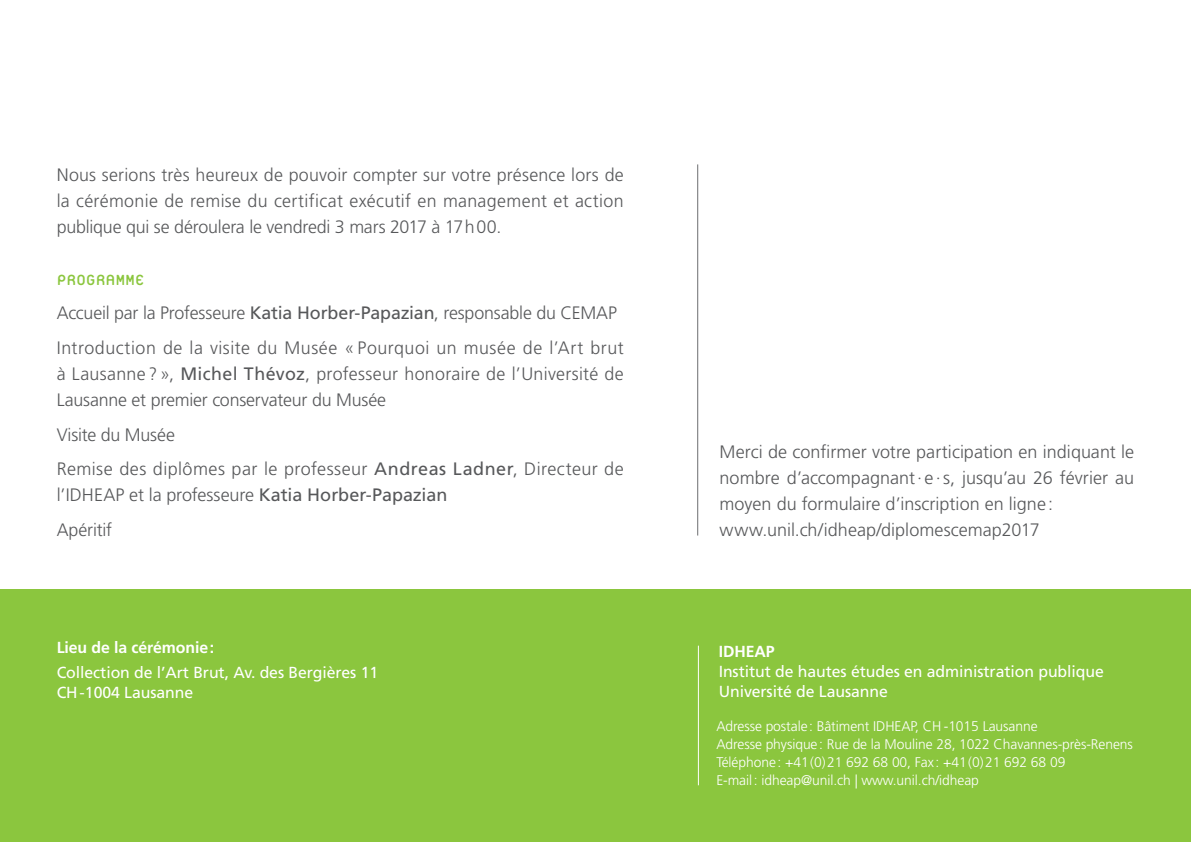
<style>
.page{position:relative;width:1191px;height:842px;background:#fff}
.page>*{position:absolute;margin:0;border:0;box-sizing:border-box;transform-origin:0 0}
.t1{font:22px "Platelet";letter-spacing:-.015em;color:#8bc63e}
.t2{font:300 18px/26px "Frutiger LT Std";letter-spacing:.005em;color:#57585a}
.t3{font:300 18px/34.6px "Frutiger LT Std";letter-spacing:.025em;color:#57585a}
.t4{font:16px/20px "Frutiger LT Std";letter-spacing:-.005em;color:#fff}
.t5{font:700 16px "Frutiger LT Std";letter-spacing:-.005em;color:#fff}
.t6{font:300 14px/18px "Frutiger LT Std";letter-spacing:-.005em;color:#fff}
.s1{font-weight:400}
</style>
<div class="page">
<div style="left:0;top:589px;width:1191px;height:253px;background:#8bc63e"></div>
<hr style="left:698px;top:646px;width:1px;height:139px;background:#fff">
<hr style="left:697px;top:164px;width:1px;height:371px;background:#6c6d70">
<p class="t2" style="left:57px;top:162px;width:568px;text-align:justify">Nous serions très heureux de pouvoir compter sur votre présence lors de la cérémonie de remise du certificat exécutif en management et action publique qui se déroulera le vendredi 3 mars 2017 à 17h00.</p>
<p class="t1" style="left:57px;top:270px;width:90px">PROGRAMME</p>
<p class="t3" style="left:57px;top:296px;width:568px">Accueil par la Professeure <span class="s1">Katia Horber-Papazian</span>, responsable du CEMAP<br>Introduction de la visite du Musée « Pourquoi un musée de l’Art brut</p>
<p class="t2" style="left:57px;top:361px;width:568px">à Lausanne ? », <span class="s1">Michel Thévoz</span>, professeur honoraire de l’Université de<br>Lausanne et premier conservateur du Musée</p>
<p class="t2" style="left:57px;top:417px;width:568px;line-height:34.6px">Visite du Musée<br>Remise des diplômes par le professeur <span class="s1">Andreas Ladner</span>, Directeur de</p>
<p class="t2" style="left:57px;top:478px;width:392px;line-height:34.6px">l’IDHEAP et la professeure <span class="s1">Katia Horber-Papazian<br></span>Apéritif</p>
<p class="t5" style="left:57px;top:638px;width:159px">Lieu de la cérémonie:</p>
<p class="t4" style="left:57px;top:662px;width:323px">Collection de l’Art Brut, Av. des Bergières 11<br>CH-1004 Lausanne</p>
<p class="t2" style="left:719px;top:439px;width:416px">Merci de confirmer votre participation en indiquant le nombre d’accompagnant·e·s, jusqu’au 26 février au moyen du formulaire d’inscription en ligne : www.unil.ch/idheap/diplomescemap2017</p>
<p class="t5" style="left:718px;top:642px;width:57px">IDHEAP</p>
<p class="t4" style="left:718px;top:662px;width:387px">Institut de hautes études en administration publique<br>Université de Lausanne</p>
<p class="t6" style="left:716px;top:717px;width:418px">Adresse postale: Bâtiment IDHEAP, CH -1015 Lausanne<br>Adresse physique: Rue de la Mouline 28, 1022 Chavannes-près-Renens Téléphone: +41(0)21 692 68 00, Fax : +41(0)21 692 68 09<br>E-mail: idheap@unil.ch | www.unil.ch/idheap</p>
</div>
